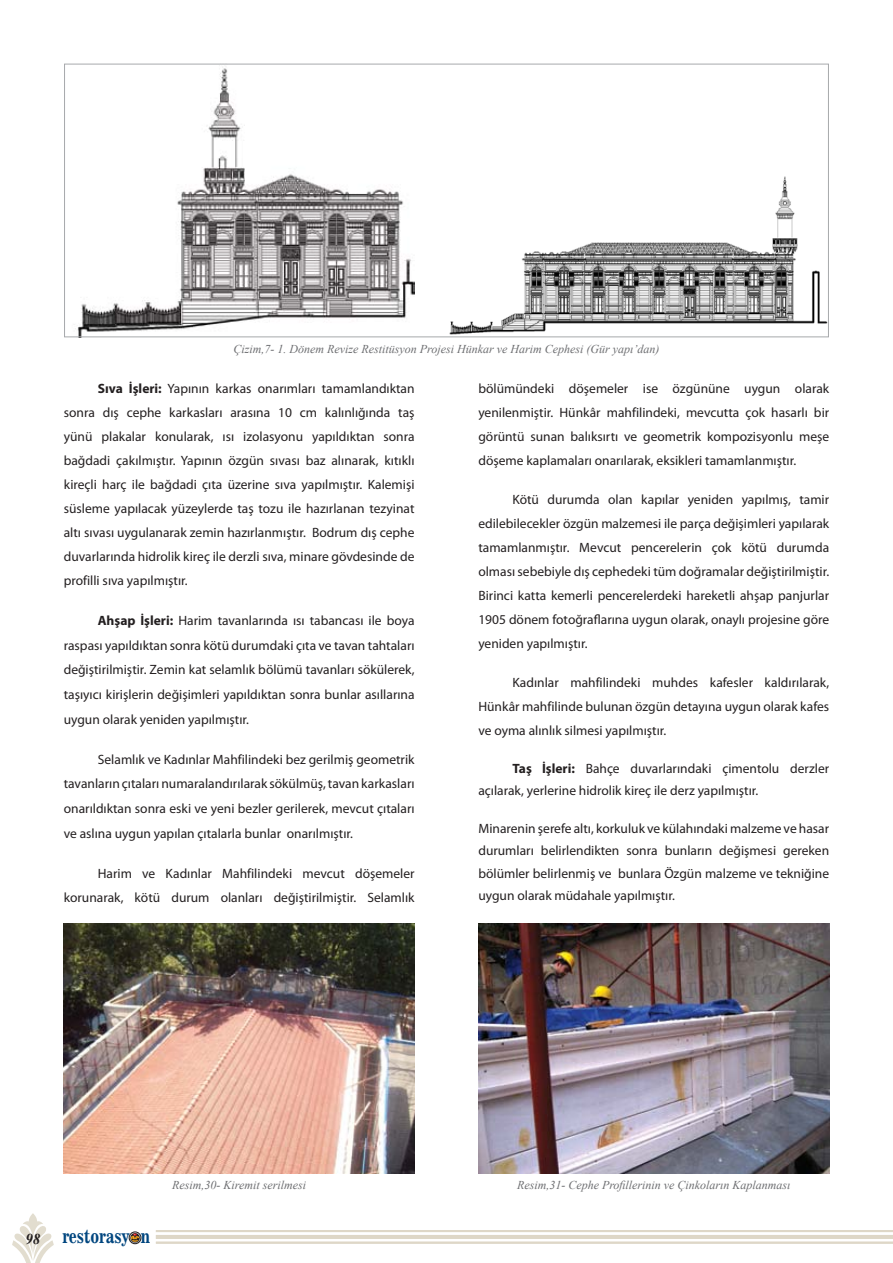
<style>
.page{position:relative;width:893px;height:1263px;background:#fff}
.page>*{position:absolute;margin:0;border:0;box-sizing:border-box;transform-origin:0 0}
.t1{font:17.7px "News 701 BT Bold A";color:#00467f;scale:.8 1}
.t2{font:13.5px/24px "Myriad Pro";color:#231f20;text-align:justify}
.t3{font:italic 12px "Times New Roman";color:#6d6e71}
.s1{font-weight:700}
.s2{font-family:"Times New Roman";font-weight:700;font-style:italic;font-size:15px;color:#231f20}
</style>
<div class="page">
<svg style="left:12px;top:1213px;width:42px;height:50px"></svg>
<div style="left:129px;top:1232px;width:12px;height:12px;border:1px solid #231f20;border-radius:50%"></div>
<svg style="left:129px;top:1232px;width:12px;height:11px"></svg>
<hr style="left:156px;top:1242px;width:737px;height:1px;background:#ded7c7">
<hr style="left:156px;top:1235px;width:737px;height:4px;background:#ded7c7">
<hr style="left:156px;top:1230px;width:737px;height:2px;background:#ded7c7">
<img style="left:449px;top:176px;width:378px;height:159px">
<img style="left:74px;top:68px;width:341px;height:267px">
<img style="left:64px;top:924px;width:351px;height:250px">
<img style="left:478px;top:924px;width:351px;height:250px">
<p class="t3" style="left:234px;top:340px;width:427px">Çizim,7- 1. Dönem Revize Restitüsyon Projesi Hünkar ve Harim Cephesi (Gür yapı’dan)</p>
<p class="t2" style="left:64px;top:376px;width:352px;text-indent:34px"><span class="s1">Sıva İşleri:</span> Yapının karkas onarımları tamamlandıktan sonra dış cephe karkasları arasına 10 cm kalınlığında taş yünü plakalar konularak, ısı izolasyonu yapıldıktan sonra bağdadi çakılmıştır. Yapının özgün sıvası baz alınarak, kıtıklı kireçli harç ile bağdadi çıta üzerine sıva yapılmıştır. Kalemişi süsleme yapılacak yüzeylerde taş tozu ile hazırlanan tezyinat altı sıvası uygulanarak zemin hazırlanmıştır. Bodrum dış cephe duvarlarında hidrolik kireç ile derzli sıva, minare gövdesinde de profilli sıva yapılmıştır.</p>
<p class="t2" style="left:64px;top:608px;width:352px;line-height:24.8px;text-indent:34px"><span class="s1">Ahşap İşleri:</span> Harim tavanlarında ısı tabancası ile boya raspası yapıldıktan sonra kötü durumdaki çıta ve tavan tahtaları değiştirilmiştir. Zemin kat selamlık bölümü tavanları sökülerek, taşıyıcı kirişlerin değişimleri yapıldıktan sonra bunlar asıllarına uygun olarak yeniden yapılmıştır.</p>
<p class="t2" style="left:64px;top:746px;width:352px;line-height:24.8px;text-indent:34px">Selamlık ve Kadınlar Mahfilindeki bez gerilmiş geometrik tavanların çıtaları numaralandırılarak sökülmüş, tavan karkasları onarıldıktan sonra eski ve yeni bezler gerilerek, mevcut çıtaları ve aslına uygun yapılan çıtalarla bunlar onarılmıştır.</p>
<p class="t2" style="left:64px;top:860px;width:352px;line-height:24.8px;text-align:right">Harim ve Kadınlar Mahfilindeki mevcut döşemeler korunarak, kötü durum olanları değiştirilmiştir. Selamlık</p>
<p class="t2" style="left:478px;top:376px;width:352px">bölümündeki döşemeler ise özgününe uygun olarak yenilenmiştir. Hünkâr mahfilindeki, mevcutta çok hasarlı bir görüntü sunan balıksırtı ve geometrik kompozisyonlu meşe döşeme kaplamaları onarılarak, eksikleri tamamlanmıştır.</p>
<p class="t2" style="left:478px;top:487px;width:352px;text-indent:34px">Kötü durumda olan kapılar yeniden yapılmış, tamir edilebilecekler özgün malzemesi ile parça değişimleri yapılarak tamamlanmıştır. Mevcut pencerelerin çok kötü durumda olması sebebiyle dış cephedeki tüm doğramalar değiştirilmiştir.<br>Birinci katta kemerli pencerelerdeki hareketli ahşap panjurlar 1905 dönem fotoğraflarına uygun olarak, onaylı projesine göre yeniden yapılmıştır.</p>
<p class="t2" style="left:478px;top:670px;width:352px;text-indent:34px">Kadınlar mahfilindeki muhdes kafesler kaldırılarak, Hünkâr mahfilinde bulunan özgün detayına uygun olarak kafes ve oyma alınlık silmesi yapılmıştır.</p>
<p class="t2" style="left:478px;top:756px;width:352px;line-height:22.5px;text-indent:34px"><span class="s1">Taş İşleri:</span> Bahçe duvarlarındaki çimentolu derzler açılarak, yerlerine hidrolik kireç ile derz yapılmıştır.</p>
<p class="t2" style="left:478px;top:816px;width:352px;line-height:22.5px">Minarenin şerefe altı, korkuluk ve külahındaki malzeme ve hasar durumları belirlendikten sonra bunların değişmesi gereken bölümler belirlenmiş ve bunlara Özgün malzeme ve tekniğine uygun olarak müdahale yapılmıştır.</p>
<h1 class="t1" style="left:25px;top:1225px;width:157px"><span class="s2">98</span> restorasy n</h1>
<p class="t3" style="left:172px;top:1177px;width:135px">Resim,30- Kiremit serilmesi</p>
<p class="t3" style="left:517px;top:1177px;width:275px">Resim,31- Cephe Profillerinin ve Çinkoların Kaplanması</p>
</div>
